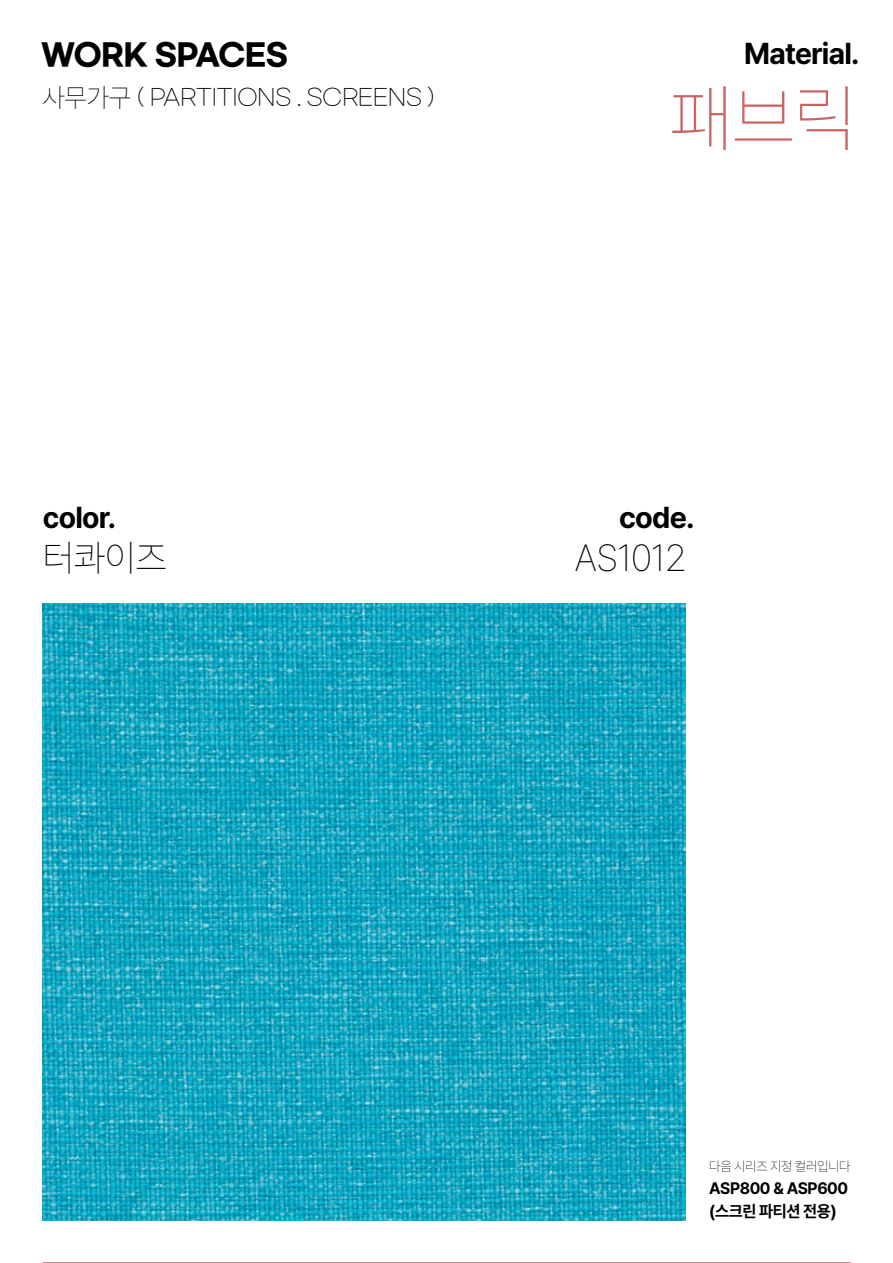
<style>
.page{position:relative;width:893px;height:1263px;background:#fff}
.page>*{position:absolute;margin:0;border:0;box-sizing:border-box;transform-origin:0 0}
.t1{font:100 75px "Pretendard";color:#cb6160}
.t2{font:100 37.5px "Pretendard";letter-spacing:-.025em;color:#000}
.t3{font:700 30px "Pretendard";letter-spacing:-.025em;color:#000}
.t4{font:700 30px "Gmarket Sans";letter-spacing:-.02em;color:#000}
.t5{font:300 22.5px "Gmarket Sans";letter-spacing:-.025em;color:#000}
.t6{font:700 16.5px/22.5px "Pretendard";letter-spacing:-.025em;color:#000}
.t7{font:100 13.5px "Pretendard";letter-spacing:-.025em;color:#000}
.s1{font-family:"Pretendard";font-weight:100;font-size:27px}
</style>
<div class="page">
<img style="left:43px;top:604px;width:643px;height:616px">
<hr style="left:43px;top:1262px;width:807px;height:1px;background:#b35858">
<h3 class="t4" style="left:41px;top:38px;width:249px">WORK SPACES</h3>
<p class="t5" style="left:42px;top:85px;width:394px"><span class="s1">사무가구</span> ( PARTITIONS . SCREENS )</p>
<h3 class="t3" style="left:744px;top:32px;width:117px">Material.</h3>
<h1 class="t1" style="left:670px;top:66px;width:189px">패브릭</h1>
<h3 class="t3" style="left:43px;top:495px;width:75px">color.</h3>
<h2 class="t2" style="left:43px;top:532px;width:126px">터콰이즈</h2>
<h3 class="t3" style="left:619px;top:495px;width:77px">code.</h3>
<h2 class="t2" style="left:575px;top:532px;width:114px">AS1012</h2>
<p class="t7" style="left:709px;top:1157px;width:143px">다음 시리즈 지정 컬러입니다</p>
<p class="t6" style="left:709px;top:1176px;width:140px">ASP800 &amp; ASP600 (스크린 파티션 전용)</p>
</div>
